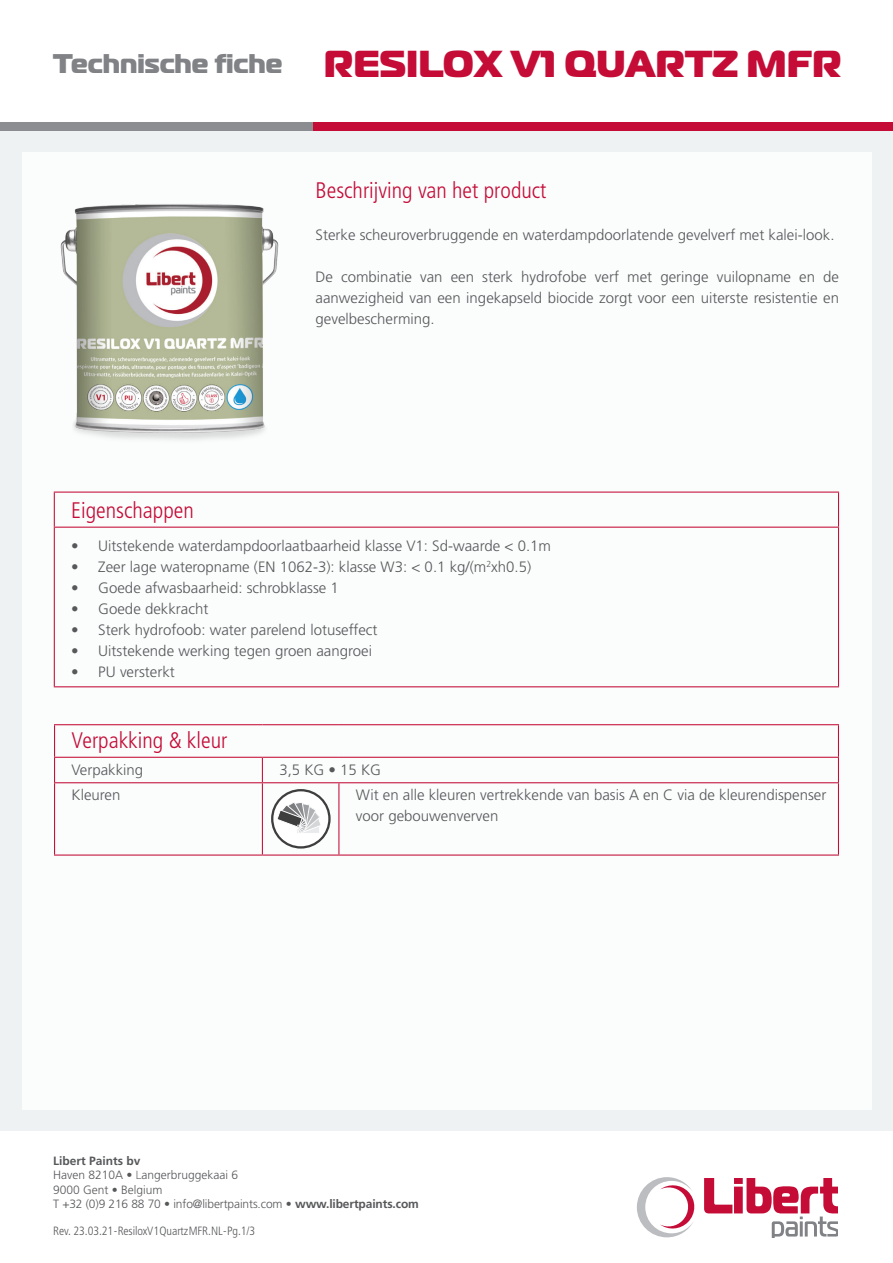
<style>
.page{position:relative;width:893px;height:1263px;background:#fff}
.page>*{position:absolute;margin:0;border:0;box-sizing:border-box;transform-origin:0 0}
.t1{font:800 37.5px "Magistral";color:#c40c37}
.t2{font:800 27px "Magistral";color:#808285}
.t3{font:300 condensed 22.5px "Frutiger LT Std";color:#c40c37}
.t4{font:300 15px/21px "Frutiger LT Std";color:#57585a;text-align:justify}
.t5{font:300 12px/14.4px "Frutiger LT Std";color:#57585a}
.t6{font:300 condensed 12px "Frutiger LT Std";letter-spacing:-.005em;color:#57585a}
.s1{font-weight:700}
.s2{font-family:"Gill Sans"}
</style>
<div class="page">
<div style="left:0;top:131px;width:893px;height:999px;background:#eff2f3"></div>
<div style="left:22px;top:152px;width:849px;height:957px;background:#fff"></div>
<svg style="left:704px;top:1178px;width:134px;height:59px"></svg>
<svg style="left:637px;top:1177px;width:58px;height:60px"></svg>
<div style="left:312px;top:122px;width:581px;height:9px;background:#c40c37"></div>
<div style="left:0;top:122px;width:312px;height:9px;background:#8b8d90"></div>
<img style="left:60px;top:204px;width:219px;height:237px">
<svg style="left:271px;top:789px;width:60px;height:59px"></svg>
<hr style="left:54px;top:724px;width:208px;height:1px;background:#c40c37">
<hr style="left:54px;top:725px;width:1px;height:32px;background:#c40c37">
<hr style="left:262px;top:724px;width:77px;height:1px;background:#c40c37">
<hr style="left:339px;top:724px;width:500px;height:1px;background:#c40c37">
<hr style="left:838px;top:725px;width:1px;height:32px;background:#c40c37">
<hr style="left:54px;top:757px;width:208px;height:1px;background:#c40c37">
<svg style="left:54px;top:758px;width:1px;height:24px"></svg>
<hr style="left:262px;top:757px;width:77px;height:1px;background:#c40c37">
<svg style="left:262px;top:758px;width:1px;height:24px"></svg>
<hr style="left:339px;top:757px;width:500px;height:1px;background:#c40c37">
<svg style="left:838px;top:758px;width:1px;height:24px"></svg>
<hr style="left:54px;top:782px;width:208px;height:1px;background:#c40c37">
<hr style="left:54px;top:783px;width:1px;height:71px;background:#c40c37">
<hr style="left:262px;top:782px;width:77px;height:1px;background:#c40c37">
<hr style="left:262px;top:783px;width:1px;height:71px;background:#c40c37">
<hr style="left:339px;top:782px;width:500px;height:1px;background:#c40c37">
<hr style="left:338px;top:783px;width:1px;height:71px;background:#c40c37">
<hr style="left:838px;top:783px;width:1px;height:71px;background:#c40c37">
<hr style="left:54px;top:854px;width:208px;height:1px;background:#c40c37">
<hr style="left:262px;top:854px;width:77px;height:1px;background:#c40c37">
<hr style="left:339px;top:854px;width:500px;height:1px;background:#c40c37">
<hr style="left:54px;top:492px;width:785px;height:1px;background:#c40c37">
<hr style="left:54px;top:493px;width:1px;height:34px;background:#c40c37">
<hr style="left:838px;top:493px;width:1px;height:34px;background:#c40c37">
<hr style="left:54px;top:527px;width:785px;height:1px;background:#c40c37">
<hr style="left:54px;top:528px;width:1px;height:158px;background:#c40c37">
<hr style="left:838px;top:528px;width:1px;height:158px;background:#c40c37">
<hr style="left:54px;top:686px;width:785px;height:1px;background:#c40c37">
<h2 class="t2" style="left:53px;top:46px;width:231px">Technische fiche</h2>
<h1 class="t1" style="left:324px;top:40px;width:519px">RESILOX V1 QUARTZ MFR</h1>
<h3 class="t3" style="left:315px;top:178px;width:232px">Beschrijving van het product</h3>
<p class="t4" style="left:315px;top:225px;width:520px">Sterke scheuroverbruggende en waterdampdoorlatende gevelverf met kalei-look.</p>
<p class="t4" style="left:315px;top:267px;width:525px">De combinatie van een sterk hydrofobe verf met geringe vuilopname en de aanwezigheid van een ingekapseld biocide zorgt voor een uiterste resistentie en gevelbescherming.</p>
<h3 class="t3" style="left:71px;top:497px;width:124px">Eigenschappen</h3>
<p class="t4" style="left:71px;top:536px;width:481px">• Uitstekende waterdampdoorlaatbaarheid klasse V1: Sd-waarde &lt; 0.1m</p>
<p class="t4" style="left:71px;top:557px;width:461px">• Zeer lage wateropname (EN 1062-3): klasse W3: &lt; 0.1 kg/(m<sup>2</sup>xh0.5)</p>
<p class="t4" style="left:71px;top:578px;width:269px">• Goede afwasbaarheid: schrobklasse 1</p>
<p class="t4" style="left:71px;top:599px;width:139px">• Goede dekkracht</p>
<p class="t4" style="left:71px;top:620px;width:308px">• Sterk hydrofoob: water parelend lotuseffect</p>
<p class="t4" style="left:71px;top:641px;width:302px">• Uitstekende werking tegen groen aangroei</p>
<p class="t4" style="left:71px;top:662px;width:105px">• PU versterkt</p>
<h3 class="t3" style="left:72px;top:727px;width:157px">Verpakking &amp; kleur</h3>
<p class="t4" style="left:72px;top:759px;width:73px">Verpakking</p>
<p class="t4" style="left:279px;top:759px;width:103px">3,5 KG • 15 KG</p>
<p class="t4" style="left:72px;top:784px;width:50px">Kleuren</p>
<p class="t4" style="left:356px;top:784px;width:472px">Wit en alle kleuren vertrekkende van basis A en C via de kleurendispenser voor gebouwenverven</p>
<p class="t5" style="left:53px;top:1154px;width:367px"><span class="s1">Libert Paints bv<br></span>Haven 8210A • <span class="s2">L</span>angerbruggekaai 6<br>9000 Gent • Belgium<br>T +32 (0)9 216 88 70 • info@libertpaints.com • <span class="s1">www.libertpaints.com</span></p>
<p class="t6" style="left:53px;top:1224px;width:204px">Rev. 23.03.21 - Resilox V1 Quartz MFR.NL - Pg. 1/3</p>
</div>
